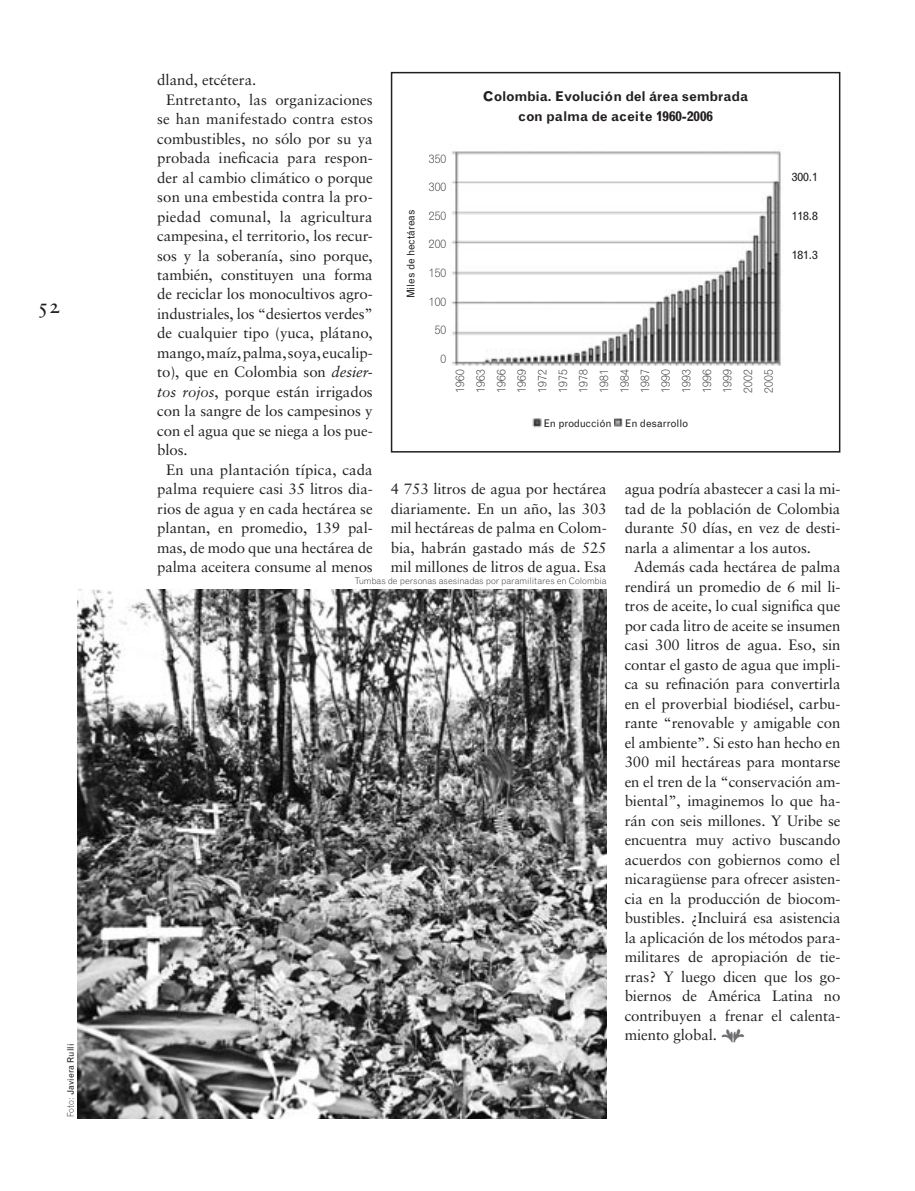
<style>
.page{position:relative;width:915px;height:1191px;background:#fff}
.page>*{position:absolute;margin:0;border:0;box-sizing:border-box;transform-origin:0 0}
.t1{font:21px "Sabon Roman SC";color:#231f20}
.t2{font:15px/19.5px "Sabon";letter-spacing:-.005em;color:#231f20;text-align:justify}
.t3{font:700 13.5px/19.5px "Grotesque";letter-spacing:-.005em;color:#231f20;text-align:center}
.t4{font:300 12px/20.5px "Grotesque";color:#231f20;text-align:justify}
.t5{font:12px "Grotesque";letter-spacing:-.01em;color:#231f20}
.t6{font:10.5px "Grotesque";letter-spacing:-.01em;color:#231f20}
.t7{font:300 9px "Grotesque";letter-spacing:-.01em;color:#231f20}
.t8{font:9px "Grotesque";letter-spacing:.015em;color:#231f20}
.s1{font-weight:300}
.s2{font-family:"Sabon Italic Os F"}
.s3{color:#6c6d70}
</style>
<div class="page">
<div style="left:390px;top:72px;width:450px;height:380px;border:2px solid #231f20"></div>
<svg style="left:532px;top:419px;width:9px;height:8px"></svg>
<svg style="left:614px;top:418px;width:8px;height:8px"></svg>
<img style="left:451px;top:151px;width:330px;height:215px">
<img style="left:78px;top:589px;width:528px;height:529px">
<h1 class="t1" style="left:37px;top:293px;width:25px">52</h1>
<p class="t8" style="left:65px;top:1117px;width:75px;rotate:-90deg"><span class="s1">Foto:</span> Javiera Rulli</p>
<p class="t2" style="left:157px;top:70px;width:101px">dland, etcétera.</p>
<p class="t2" style="left:166px;top:89px;width:208px">Entretanto, las organizaciones</p>
<p class="t2" style="left:157px;top:109px;width:217px">se han manifestado contra estos</p>
<p class="t2" style="left:157px;top:128px;width:217px">combustibles, no sólo por su ya</p>
<p class="t2" style="left:157px;top:148px;width:217px">probada ineficacia para respon-</p>
<p class="t2" style="left:157px;top:167px;width:217px">der al cambio climático o porque</p>
<p class="t2" style="left:157px;top:187px;width:217px">son una embestida contra la pro-</p>
<p class="t2" style="left:157px;top:206px;width:217px">piedad comunal, la agricultura</p>
<p class="t2" style="left:157px;top:226px;width:217px">campesina, el territorio, los recur-</p>
<p class="t2" style="left:157px;top:245px;width:217px">sos y la soberanía, sino porque,</p>
<p class="t2" style="left:157px;top:265px;width:217px">también, constituyen una forma</p>
<p class="t2" style="left:157px;top:284px;width:217px">de reciclar los monocultivos agro-</p>
<p class="t2" style="left:157px;top:304px;width:217px">industriales, los “desiertos verdes”</p>
<p class="t2" style="left:157px;top:323px;width:217px">de cualquier tipo (yuca, plátano,</p>
<p class="t2" style="left:157px;top:343px;width:217px">mango, maíz, palma, soya, eucalip-</p>
<p class="t2" style="left:157px;top:362px;width:217px">to), que en Colombia son <span class="s2">desier-</span></p>
<p class="t2" style="left:157px;top:382px;width:217px"><span class="s2">tos rojos</span>, porque están irrigados</p>
<p class="t2" style="left:157px;top:401px;width:217px">con la sangre de los campesinos y</p>
<p class="t2" style="left:157px;top:421px;width:217px">con el agua que se niega a los pue-</p>
<p class="t2" style="left:157px;top:440px;width:32px">blos.</p>
<p class="t2" style="left:166px;top:460px;width:208px">En una plantación típica, cada</p>
<p class="t2" style="left:157px;top:479px;width:217px">palma requiere casi 35 litros dia-</p>
<p class="t2" style="left:157px;top:499px;width:217px">rios de agua y en cada hectárea se</p>
<p class="t2" style="left:157px;top:518px;width:217px">plantan, en promedio, 139 pal-</p>
<p class="t2" style="left:157px;top:538px;width:217px">mas, de modo que una hectárea de</p>
<p class="t2" style="left:157px;top:557px;width:217px">palma aceitera consume al menos</p>
<p class="t3" style="left:483px;top:87px;width:267px">Colombia. Evolución del área sembrada con palma de aceite 1960-2006</p>
<p class="t4" style="left:429px;top:148px;width:19px">350</p>
<p class="t4" style="left:429px;top:177px;width:19px">300</p>
<p class="t4" style="left:429px;top:205px;width:19px">250</p>
<p class="t4" style="left:429px;top:234px;width:19px">200</p>
<p class="t4" style="left:429px;top:262px;width:19px">150</p>
<p class="t4" style="left:429px;top:291px;width:19px">100</p>
<p class="t4" style="left:434px;top:319px;width:13px">50</p>
<p class="t4" style="left:440px;top:348px;width:7px">0</p>
<p class="t5" style="left:791px;top:170px;width:27px">300.1</p>
<p class="t5" style="left:791px;top:209px;width:27px">118.8</p>
<p class="t5" style="left:791px;top:248px;width:27px">181.3</p>
<p class="t6" style="left:404px;top:298px;width:90px;rotate:-90deg">Miles de hectáreas</p>
<p class="t4" style="left:449px;top:393px;width:24px;rotate:-90deg">1960<br>1963<br>1966<br>1969<br>1972<br>1975<br>1978<br>1981<br>1984<br>1987<br>1990<br>1993<br>1996<br>1999<br>2002<br>2005</p>
<p class="t6" style="left:543px;top:417px;width:69px">En producción</p>
<p class="t6" style="left:625px;top:417px;width:65px">En desarrollo</p>
<p class="t2" style="left:390px;top:479px;width:217px">4 753 litros de agua por hectárea diariamente. En un año, las 303 mil hectáreas de palma en Colom&shy;bia, habrán gastado más de 525 mil millones de litros de agua. Esa</p>
<p class="t2" style="left:624px;top:479px;width:217px">agua podría abastecer a casi la mi&shy;tad de la población de Colombia durante 50 días, en vez de desti&shy;narla a alimentar a los autos.</p>
<p class="t2" style="left:624px;top:557px;width:217px;text-indent:9px">Además cada hectárea de palma rendirá un promedio de 6 mil li&shy;tros de aceite, lo cual significa que por cada litro de aceite se insumen casi 300 litros de agua. Eso, sin contar el gasto de agua que impli&shy;ca su refinación para convertirla en el proverbial biodiésel, carbu&shy;rante “renovable y amigable con el ambiente”. Si esto han hecho en 300 mil hectáreas para montarse en el tren de la “conservación am&shy;biental”, imaginemos lo que ha&shy;rán con seis millones. Y Uribe se encuentra muy activo buscando acuerdos con gobiernos como el nicaragüense para ofrecer asisten&shy;cia en la producción de biocom&shy;bustibles. ¿Incluirá esa asistencia la aplicación de los métodos para&shy;militares de apropiación de tie&shy;rras? Y luego dicen que los go&shy;biernos de América Latina no contribuyen a frenar el calenta&shy;miento global. <span class="s3">●</span></p>
<p class="t7" style="left:354px;top:575px;width:254px">Tumbas de personas asesinadas por paramilitares en Colombia</p>
</div>
